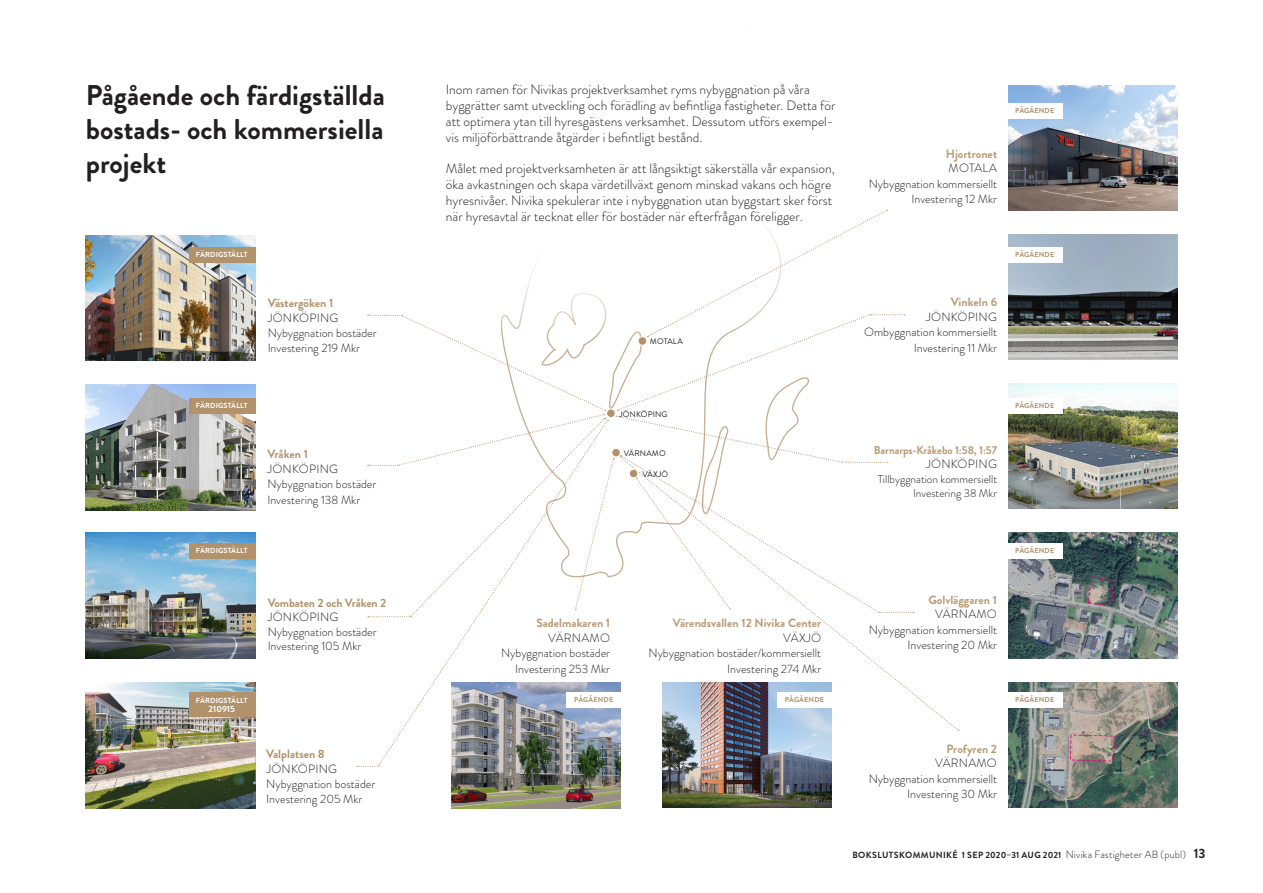
<style>
.page{position:relative;width:1263px;height:893px;background:#fff}
.page>*{position:absolute;margin:0;border:0;box-sizing:border-box;transform-origin:0 0}
.t1{font:700 28.5px "Brandon Grotesque";color:#231f20}
.t2{font:300 13.5px/15.8px "Brandon Grotesque";color:#231f20}
.t3{font:300 12px "Brandon Grotesque";color:#231f20}
.t4{font:700 12px "Brandon Grotesque";color:#b99b76}
.t5{font:300 12px "Brandon Grotesque";letter-spacing:.02em;color:#231f20}
.t6{font:700 12px "Brandon Grotesque";letter-spacing:-.01em;color:#b1926b}
.t7{font:300 11.4px "Brandon Grotesque";color:#231f20}
.t8{font:700 11.4px "Brandon Grotesque";letter-spacing:-.01em;color:#b99b76}
.t9{font:700 9px "Brandon Grotesque";letter-spacing:.035em;color:#242424}
.t10{font:700 9px "Brandon Grotesque";color:#fff}
.t11{font:8.1px "Brandon Grotesque";letter-spacing:.02em;color:#231f20}
.t12{font:700 7.35px "Brandon Grotesque";letter-spacing:.02em;color:#fff}
.t13{font:700 7.2px "Brandon Grotesque";letter-spacing:.02em;color:#b1926b}
.s1{font-weight:300;font-size:10.5px}
.s2{font-size:13.5px}
</style>
<div class="page">
<img style="left:86px;top:384px;width:169px;height:126px">
<img style="left:86px;top:533px;width:169px;height:126px">
<img style="left:86px;top:235px;width:169px;height:126px">
<img style="left:86px;top:682px;width:169px;height:126px">
<img style="left:1009px;top:533px;width:169px;height:125px">
<img style="left:1009px;top:682px;width:169px;height:126px">
<img style="left:1009px;top:384px;width:169px;height:125px">
<img style="left:1009px;top:234px;width:169px;height:126px">
<img style="left:1009px;top:85px;width:169px;height:125px">
<img style="left:452px;top:683px;width:169px;height:125px">
<img style="left:663px;top:730px;width:168px;height:78px">
<svg style="left:378px;top:617px;width:230px;height:148px"></svg>
<svg style="left:357px;top:766px;width:22px;height:1px"></svg>
<svg style="left:620px;top:612px;width:337px;height:118px"></svg>
<div style="left:189px;top:247px;width:66px;height:16px;background:#b1926b"></div>
<div style="left:189px;top:398px;width:66px;height:16px;background:#b1926b"></div>
<div style="left:189px;top:543px;width:66px;height:16px;background:#b1926b"></div>
<div style="left:189px;top:692px;width:66px;height:25px;background:#b1926b"></div>
<div style="left:566px;top:692px;width:56px;height:15px;background:#fff"></div>
<div style="left:777px;top:692px;width:55px;height:15px;background:#fff"></div>
<div style="left:1007px;top:692px;width:56px;height:15px;background:#fff"></div>
<div style="left:1007px;top:543px;width:56px;height:15px;background:#fff"></div>
<div style="left:1007px;top:398px;width:56px;height:15px;background:#fff"></div>
<div style="left:1007px;top:247px;width:56px;height:15px;background:#fff"></div>
<div style="left:1007px;top:103px;width:56px;height:15px;background:#fff"></div>
<svg style="left:368px;top:210px;width:546px;height:407px"></svg>
<div style="left:629px;top:469px;width:9px;height:9px;background:#b1926b;border-radius:50%"></div>
<div style="left:629px;top:469px;width:9px;height:9px;border:1px solid #fff;border-radius:50%"></div>
<p class="t1" style="left:86px;top:75px;width:301px">Pågående och färdigställda</p>
<p class="t1" style="left:86px;top:109px;width:299px">bostads- och kommersiella</p>
<p class="t1" style="left:86px;top:144px;width:82px">projekt</p>
<p class="t12" style="left:196px;top:250px;width:53px">FÄRDIGSTÄLLT</p>
<p class="t12" style="left:196px;top:400px;width:53px">FÄRDIGSTÄLLT</p>
<p class="t12" style="left:196px;top:546px;width:53px">FÄRDIGSTÄLLT</p>
<p class="t12" style="left:196px;top:695px;width:53px">FÄRDIGSTÄLLT</p>
<p class="t10" style="left:209px;top:703px;width:28px">210915</p>
<p class="t6" style="left:268px;top:295px;width:67px">Västergöken 1</p>
<p class="t5" style="left:268px;top:309px;width:72px">JÖNKÖPING</p>
<p class="t3" style="left:268px;top:325px;width:111px">Nybyggnation bostäder</p>
<p class="t3" style="left:268px;top:340px;width:94px">Investering 219 Mkr</p>
<p class="t6" style="left:267px;top:446px;width:42px">Vråken 1</p>
<p class="t5" style="left:267px;top:460px;width:72px">JÖNKÖPING</p>
<p class="t3" style="left:267px;top:476px;width:111px">Nybyggnation bostäder</p>
<p class="t3" style="left:267px;top:491px;width:94px">Investering 138 Mkr</p>
<p class="t6" style="left:268px;top:594px;width:120px">Vombaten 2 och Vråken 2</p>
<p class="t5" style="left:268px;top:609px;width:72px">JÖNKÖPING</p>
<p class="t3" style="left:268px;top:623px;width:111px">Nybyggnation bostäder</p>
<p class="t3" style="left:268px;top:638px;width:95px">Investering 105 Mkr</p>
<p class="t6" style="left:266px;top:746px;width:60px">Valplatsen 8</p>
<p class="t5" style="left:266px;top:760px;width:72px">JÖNKÖPING</p>
<p class="t3" style="left:266px;top:776px;width:111px">Nybyggnation bostäder</p>
<p class="t3" style="left:266px;top:791px;width:98px">Investering 205 Mkr</p>
<p class="t2" style="left:446px;top:82px;width:391px">Inom ramen för Nivikas projektverksamhet ryms nybyggnation på våra byggrätter samt utveckling och förädling av befintliga fastigheter. Detta för att optimera ytan till hyresgästens verksamhet. Dessutom utförs exempel&shy;vis miljöförbättrande åtgärder i befintligt bestånd.</p>
<p class="t2" style="left:446px;top:161px;width:390px">Målet med projektverksamheten är att långsiktigt säkerställa vår expansion, öka avkastningen och skapa värdetillväxt genom minskad vakans och högre hyresnivåer. Nivika spekulerar inte i nybyggnation utan byggstart sker först när hyresavtal är tecknat eller för bostäder när efterfrågan föreligger.</p>
<p class="t11" style="left:650px;top:336px;width:34px">MOTALA</p>
<p class="t11" style="left:619px;top:408px;width:50px">JÖNKÖPING</p>
<p class="t11" style="left:624px;top:448px;width:44px">VÄRNAMO</p>
<p class="t11" style="left:642px;top:468px;width:27px">VÄXJÖ</p>
<p class="t4" style="left:536px;top:615px;width:75px">Sadelmakaren 1</p>
<p class="t5" style="left:548px;top:629px;width:63px">VÄRNAMO</p>
<p class="t3" style="left:501px;top:645px;width:111px">Nybyggnation bostäder</p>
<p class="t3" style="left:515px;top:660px;width:96px">Investering 253 Mkr</p>
<p class="t4" style="left:673px;top:615px;width:150px">Värendsvallen 12 Nivika Center</p>
<p class="t3" style="left:783px;top:629px;width:39px">VÄXJÖ</p>
<p class="t3" style="left:648px;top:645px;width:174px">Nybyggnation bostäder/kommersiellt</p>
<p class="t3" style="left:727px;top:660px;width:95px">Investering 274 Mkr</p>
<p class="t4" style="left:946px;top:145px;width:53px">Hjortronet</p>
<p class="t3" style="left:948px;top:160px;width:50px">MOTALA</p>
<p class="t3" style="left:869px;top:175px;width:130px">Nybyggnation kommersiellt</p>
<p class="t3" style="left:911px;top:191px;width:87px">Investering 12 Mkr</p>
<p class="t4" style="left:951px;top:294px;width:48px">Vinkeln 6</p>
<p class="t5" style="left:926px;top:308px;width:72px">JÖNKÖPING</p>
<p class="t3" style="left:864px;top:324px;width:134px">Ombyggnation kommersiellt</p>
<p class="t3" style="left:914px;top:339px;width:85px">Investering 11 Mkr</p>
<p class="t8" style="left:874px;top:442px;width:125px">Barnarps-Kråkebo 1:58, 1:57</p>
<p class="t5" style="left:926px;top:456px;width:72px">JÖNKÖPING</p>
<p class="t7" style="left:878px;top:471px;width:121px">Tillbyggnation kommersiellt</p>
<p class="t7" style="left:913px;top:486px;width:86px">Investering 38 Mkr</p>
<p class="t4" style="left:928px;top:591px;width:70px">Golvläggaren 1</p>
<p class="t5" style="left:935px;top:606px;width:63px">VÄRNAMO</p>
<p class="t3" style="left:869px;top:621px;width:130px">Nybyggnation kommersiellt</p>
<p class="t3" style="left:907px;top:637px;width:91px">Investering 20 Mkr</p>
<p class="t13" style="left:1015px;top:106px;width:41px">PÅGÅENDE</p>
<p class="t13" style="left:1015px;top:250px;width:41px">PÅGÅENDE</p>
<p class="t13" style="left:1015px;top:401px;width:41px">PÅGÅENDE</p>
<p class="t13" style="left:1015px;top:546px;width:41px">PÅGÅENDE</p>
<p class="t13" style="left:574px;top:695px;width:41px">PÅGÅENDE</p>
<p class="t13" style="left:785px;top:695px;width:41px">PÅGÅENDE</p>
<p class="t13" style="left:1015px;top:695px;width:41px">PÅGÅENDE</p>
<p class="t4" style="left:946px;top:740px;width:52px">Profyren 2</p>
<p class="t5" style="left:935px;top:755px;width:63px">VÄRNAMO</p>
<p class="t3" style="left:869px;top:770px;width:130px">Nybyggnation kommersiellt</p>
<p class="t3" style="left:907px;top:786px;width:91px">Investering 30 Mkr</p>
<p class="t9" style="left:852px;top:849px;width:355px">BOKSLUTSKOMMUNIKÉ 1 SEP 2020–31 AUG 2021 <span class="s1">Nivika Fastigheter AB (publ)</span> <span class="s2">13</span></p>
</div>
